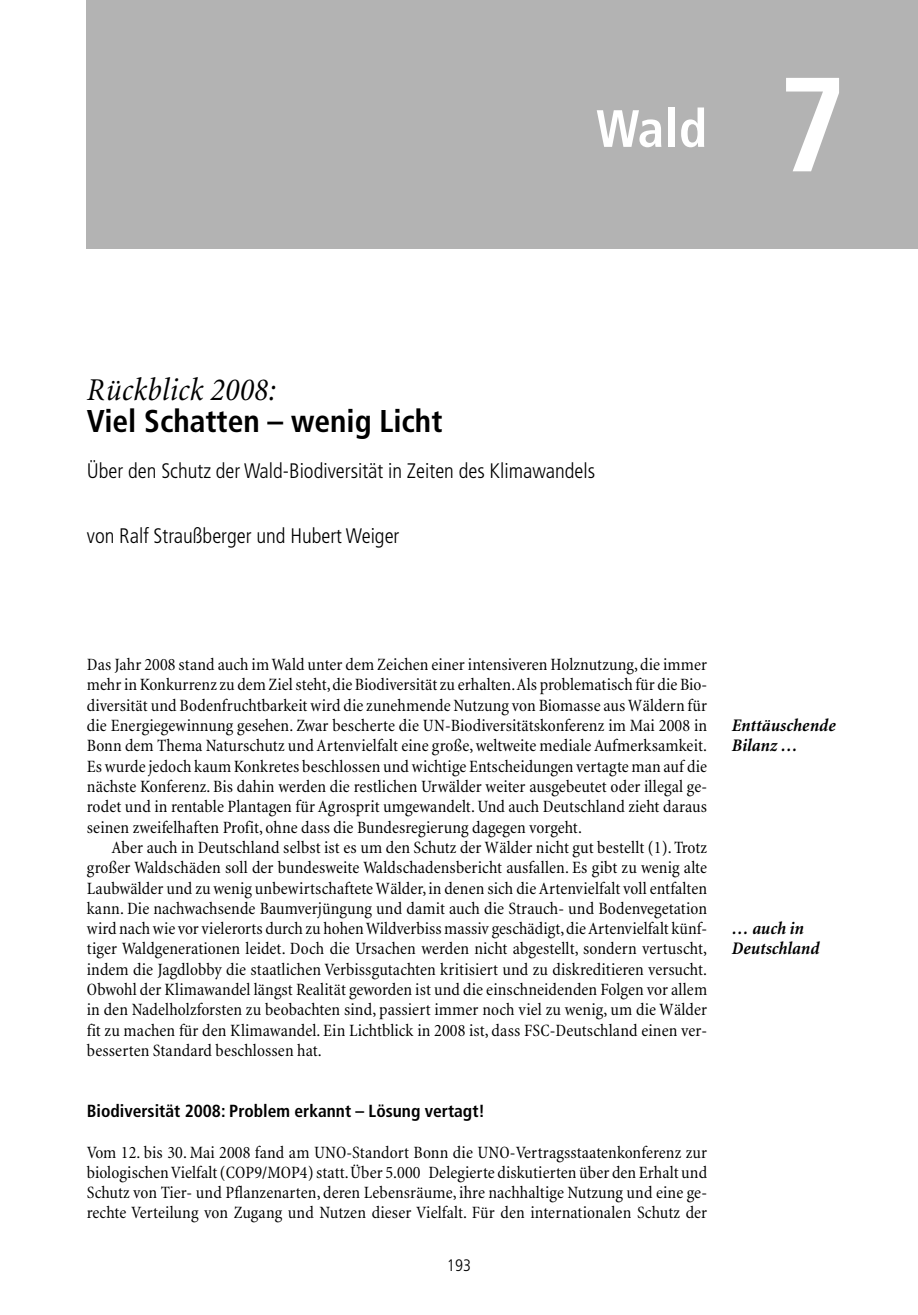
<style>
.page{position:relative;width:918px;height:1315px;background:#fff}
.page>*{position:absolute;margin:0;border:0;box-sizing:border-box;transform-origin:0 0}
.t1{font:700 condensed 133.88px "Frutiger";color:#fff}
.t2{font:700 condensed 52.5px "Frutiger";color:#fff}
.t3{font:italic condensed 32.38px "Minion";letter-spacing:.01em;color:#000}
.t4{font:700 condensed 31.5px "Frutiger";color:#000}
.t5{font:300 condensed 21px "Frutiger";color:#000}
.t6{font:italic 700 condensed 17.85px/20.3px "Minion";color:#000}
.t7{font:condensed 17.5px/20.3px "Minion";letter-spacing:.005em;color:#000;text-align:justify}
.t8{font:700 condensed 17.5px "Frutiger";color:#000}
.t9{font:300 condensed 16.62px "Frutiger";color:#000}
</style>
<div class="page">
<div style="left:87px;top:0;width:831px;height:248px;background:#b3b3b3"></div>
<h2 class="t2" style="left:596px;top:107px;width:113px">Wald</h2>
<h1 class="t1" style="left:778px;top:71px;width:71px">7</h1>
<h3 class="t3" style="left:87px;top:377px;width:190px">Rückblick 2008:</h3>
<h3 class="t4" style="left:87px;top:408px;width:357px">Viel Schatten – wenig Licht</h3>
<p class="t5" style="left:87px;top:462px;width:510px">Über den Schutz der Wald-Biodiversität in Zeiten des Klimawandels</p>
<p class="t5" style="left:87px;top:528px;width:314px">von Ralf Straußberger und Hubert Weiger</p>
<p class="t7" style="left:87px;top:656px;width:622px">Das Jahr 2008 stand auch im Wald unter dem Zeichen einer intensiveren Holznutzung,die immer mehr in Konkurrenz zu dem Ziel steht,die Biodiversität zu erhalten.Als problematisch für die Bio&shy;diversität und Bodenfruchtbarkeit wird die zunehmende Nutzung von Biomasse aus Wäldern für die Energiegewinnung gesehen. Zwar bescherte die UN-Biodiversitätskonferenz im Mai 2008 in Bonn dem Thema Naturschutz und Artenvielfalt eine große, weltweite mediale Aufmerksamkeit.<br>Es wurde jedoch kaum Konkretes beschlossen und wichtige Entscheidungen vertagte man auf die nächste Konferenz. Bis dahin werden die restlichen Urwälder weiter ausgebeutet oder illegal ge&shy;rodet und in rentable Plantagen für Agrosprit umgewandelt. Und auch Deutschland zieht daraus seinen zweifelhaften Profit, ohne dass die Bundesregierung dagegen vorgeht.</p>
<p class="t7" style="left:87px;top:838px;width:622px;text-indent:25px">Aber auch in Deutschland selbst ist es um den Schutz der Wälder nicht gut bestellt (1). Trotz großer Waldschäden soll der bundesweite Waldschadensbericht ausfallen. Es gibt zu wenig alte Laubwälder und zu wenig unbewirtschaftete Wälder,in denen sich die Artenvielfalt voll entfalten kann. Die nachwachsende Baumverjüngung und damit auch die Strauch- und Bodenvegetation wird nach wie vor vielerorts durch zu hohen Wildverbiss massiv geschädigt,die Artenvielfalt künf&shy;tiger Waldgenerationen leidet. Doch die Ursachen werden nicht abgestellt, sondern vertuscht, indem die Jagdlobby die staatlichen Verbissgutachten kritisiert und zu diskreditieren versucht.<br>Obwohl der Klimawandel längst Realität geworden ist und die einschneidenden Folgen vor allem in den Nadelholzforsten zu beobachten sind, passiert immer noch viel zu wenig, um die Wälder fit zu machen für den Klimawandel. Ein Lichtblick in 2008 ist, dass FSC-Deutschland einen ver&shy;besserten Standard beschlossen hat.</p>
<p class="t8" style="left:87px;top:1103px;width:400px">Biodiversität 2008: Problem erkannt – Lösung vertagt!</p>
<p class="t7" style="left:87px;top:1143px;width:622px">Vom 12. bis 30. Mai 2008 fand am UNO-Standort Bonn die UNO-Vertragsstaatenkonferenz zur biologischen Vielfalt (COP9/MOP4) statt.Über 5.000 Delegierte diskutierten über den Erhalt und Schutz von Tier- und Pflanzenarten, deren Lebensräume, ihre nachhaltige Nutzung und eine ge&shy;rechte Verteilung von Zugang und Nutzen dieser Vielfalt. Für den internationalen Schutz der</p>
<p class="t9" style="left:447px;top:1258px;width:26px">193</p>
<p class="t6" style="left:732px;top:717px;width:105px">Enttäuschende<br>Bilanz …</p>
<p class="t6" style="left:732px;top:920px;width:89px">… auch in<br>Deutschland</p>
</div>
